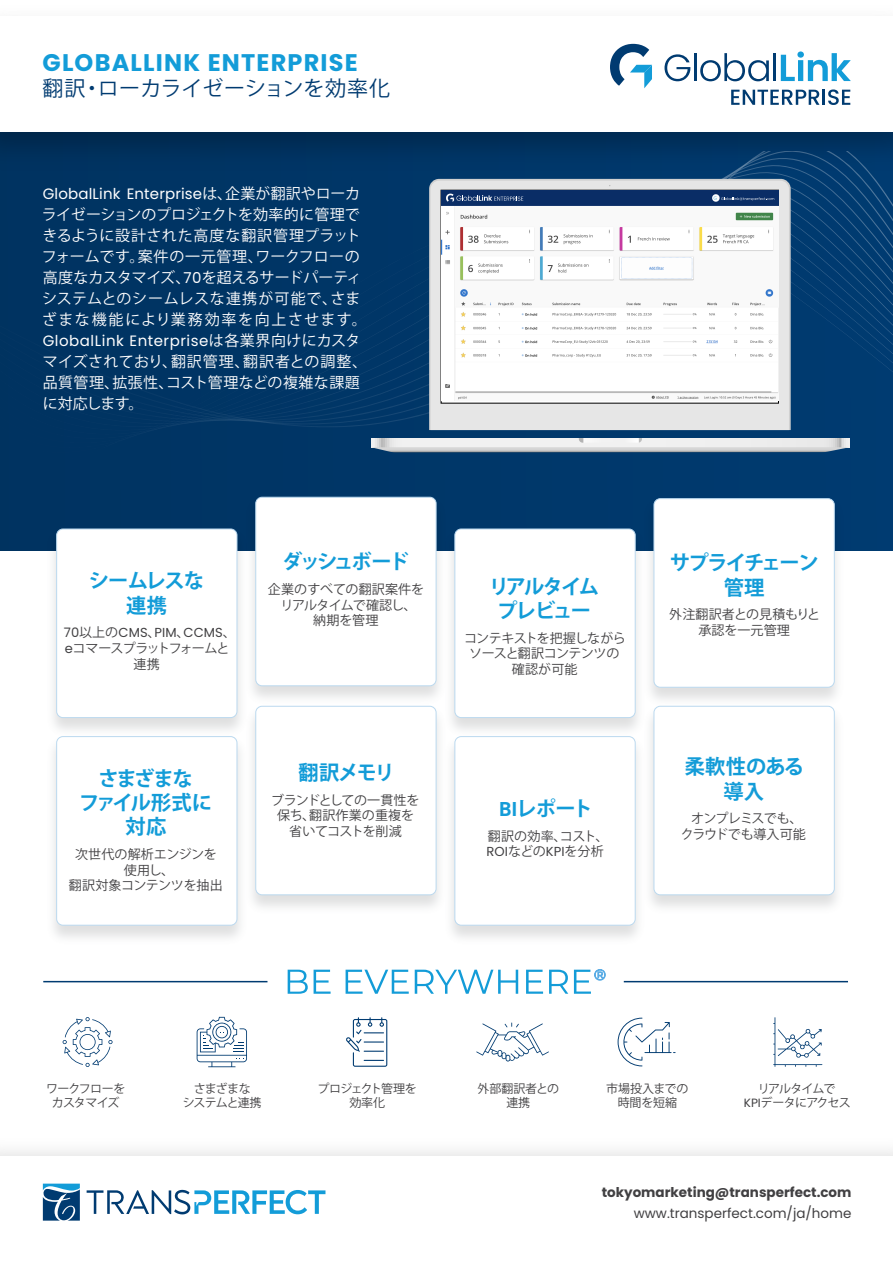
<style>
.page{position:relative;width:893px;height:1263px;background:#fff}
.page>*{position:absolute;margin:0;border:0;box-sizing:border-box;transform-origin:0 0}
.t1{font:700 24px "Poppins";letter-spacing:.05em;color:#139cd8}
.t2{font:21px "Koz Go Pro";letter-spacing:.01em;color:#003b71}
.t3{font:700 20.25px/24.3px "Koz Go Pro";letter-spacing:-.08em;color:#139cd8;text-align:center}
.t4{font:700 20.25px/24.3px "Koz Go Pro";letter-spacing:-.11em;color:#139cd8;text-align:center}
.t5{font:700 20.25px/24.3px "Koz Go Pro";letter-spacing:-.045em;color:#139cd8;text-align:center}
.t6{font:700 20.25px/24.3px "Koz Go Pro";letter-spacing:.005em;color:#139cd8;text-align:center}
.t7{font:700 20.25px "Koz Go Pro";letter-spacing:-.125em;color:#139cd8}
.t8{font:15px/21px "Koz Go Pro";letter-spacing:.02em;color:#fff}
.t9{font:15px "Poppins";letter-spacing:.025em;color:#fff}
.t10{font:700 13.5px "Poppins";color:#414042}
.t11{font:13.5px "Poppins";color:#414042}
.t12{font:13.05px/15.6px "Koz Go Pro";letter-spacing:-.02em;color:#414042;text-align:center}
.t13{font:13.05px "Poppins";letter-spacing:.01em;color:#414042}
.t14{font:13.05px/15.6px "Koz Go Pro";letter-spacing:-.04em;color:#414042;text-align:center}
.t15{font:13.05px/15.6px "Koz Go Pro";letter-spacing:.01em;color:#414042;text-align:center}
.t16{font:13.05px/15.6px "Koz Go Pro";letter-spacing:-.06em;color:#414042;text-align:center}
.t17{font:13.05px/15.6px "Koz Go Pro";letter-spacing:-.07em;color:#414042;text-align:center}
.t18{font:12px/14.4px "Koz Go Pro";letter-spacing:-.055em;color:#414042;text-align:center}
.t19{font:12px/14.4px "Koz Go Pro";letter-spacing:-.005em;color:#414042;text-align:center}
.t20{font:12px/14.4px "Koz Go Pro";letter-spacing:-.085em;color:#414042;text-align:center}
.t21{font:12px/14.4px "Koz Go Pro";letter-spacing:-.08em;color:#414042;text-align:center}
.s1{font-family:"Koz Go Pro"}
.s2{font-family:"Poppins"}
.s3{font-family:"DIN2014"}
</style>
<div class="page">
<div style="left:0;top:131px;width:893px;height:419px;background:#003565"></div>
<img style="left:0;top:131px;width:893px;height:21px">
<svg style="left:288px;top:970px;width:20px;height:24px"></svg>
<svg style="left:314px;top:970px;width:17px;height:24px"></svg>
<svg style="left:346px;top:970px;width:63px;height:24px"></svg>
<svg style="left:415px;top:970px;width:103px;height:24px"></svg>
<svg style="left:526px;top:970px;width:17px;height:24px"></svg>
<svg style="left:549px;top:970px;width:19px;height:24px"></svg>
<svg style="left:574px;top:969px;width:31px;height:25px"></svg>
<hr style="left:624px;top:981px;width:224px;height:1px;background:#003b71">
<hr style="left:43px;top:981px;width:224px;height:1px;background:#003b71">
<svg style="left:0;top:152px;width:893px;height:347px"></svg>
<img style="left:242px;top:492px;width:209px;height:206px">
<div style="left:256px;top:497px;width:180px;height:189px;background:#fff;border-radius:6px"></div>
<div style="left:255px;top:497px;width:181px;height:189px;border:1px solid #bbd9ef;border-radius:6px"></div>
<img style="left:252px;top:705px;width:187px;height:202px">
<div style="left:256px;top:706px;width:180px;height:189px;background:#fff;border-radius:6px"></div>
<div style="left:255px;top:706px;width:181px;height:189px;border:1px solid #bbd9ef;border-radius:6px"></div>
<img style="left:640px;top:493px;width:209px;height:207px">
<div style="left:654px;top:499px;width:180px;height:188px;background:#fff;border-radius:6px"></div>
<div style="left:654px;top:498px;width:181px;height:189px;border:1px solid #bbd9ef;border-radius:6px"></div>
<img style="left:650px;top:705px;width:187px;height:202px">
<div style="left:654px;top:706px;width:180px;height:189px;background:#fff;border-radius:6px"></div>
<div style="left:654px;top:706px;width:181px;height:189px;border:1px solid #bbd9ef;border-radius:6px"></div>
<img style="left:441px;top:524px;width:209px;height:206px">
<div style="left:455px;top:529px;width:180px;height:189px;background:#fff;border-radius:6px"></div>
<div style="left:455px;top:529px;width:180px;height:189px;border:1px solid #bbd9ef;border-radius:6px"></div>
<img style="left:451px;top:736px;width:187px;height:202px">
<div style="left:455px;top:737px;width:180px;height:188px;background:#fff;border-radius:6px"></div>
<div style="left:455px;top:736px;width:180px;height:189px;border:1px solid #bbd9ef;border-radius:6px"></div>
<img style="left:42px;top:524px;width:209px;height:206px">
<div style="left:57px;top:529px;width:180px;height:189px;background:#fff;border-radius:6px"></div>
<div style="left:56px;top:529px;width:181px;height:189px;border:1px solid #bbd9ef;border-radius:6px"></div>
<img style="left:53px;top:736px;width:187px;height:202px">
<div style="left:57px;top:737px;width:180px;height:188px;background:#fff;border-radius:6px"></div>
<div style="left:56px;top:736px;width:181px;height:189px;border:1px solid #bbd9ef;border-radius:6px"></div>
<svg style="left:431px;top:181px;width:358px;height:249px;background:#dfdfdf"></svg>
<svg style="left:371px;top:438px;width:478px;height:14px;background:#dededf"></svg>
<img style="left:441px;top:190px;width:337px;height:211px">
<svg style="left:63px;top:1017px;width:50px;height:50px"></svg>
<svg style="left:197px;top:1017px;width:50px;height:50px"></svg>
<svg style="left:346px;top:1017px;width:41px;height:50px"></svg>
<svg style="left:476px;top:1022px;width:73px;height:39px"></svg>
<svg style="left:618px;top:1018px;width:58px;height:48px"></svg>
<svg style="left:773px;top:1017px;width:49px;height:50px"></svg>
<svg style="left:714px;top:196px;width:60px;height:5px"></svg>
<svg style="left:731px;top:90px;width:88px;height:15px"></svg>
<hr style="left:822px;top:90px;width:3px;height:15px;background:#003b71">
<svg style="left:828px;top:89px;width:22px;height:16px"></svg>
<svg style="left:664px;top:54px;width:26px;height:27px"></svg>
<hr style="left:694px;top:53px;width:3px;height:28px;background:#003b71">
<svg style="left:700px;top:53px;width:69px;height:28px"></svg>
<hr style="left:773px;top:53px;width:2px;height:28px;background:#003b71">
<svg style="left:781px;top:51px;width:70px;height:30px"></svg>
<svg style="left:610px;top:44px;width:42px;height:44px"></svg>
<svg style="left:87px;top:1190px;width:238px;height:24px"></svg>
<svg style="left:43px;top:1183px;width:37px;height:37px"></svg>
<svg style="left:446px;top:194px;width:77px;height:8px"></svg>
<h1 class="t1" style="left:43px;top:48px;width:317px">GLOBALLINK ENTERPRISE</h1>
<h2 class="t2" style="left:43px;top:75px;width:349px">翻訳・ローカライゼーションを効率化</h2>
<p class="t9" style="left:43px;top:185px;width:319px">GlobalLink Enterprise<span class="s1">は、企業が翻訳やローカ</span></p>
<p class="t8" style="left:42px;top:204px;width:326px">ライゼーションのプロジェクトを効率的に管理できるように設計された高度な翻訳管理プラットフォームです。案件の一元管理、ワークフローの高度なカスタマイズ、<span class="s2">70</span>を超えるサードパーティシステムとのシームレスな連携が可能で、さまざまな機能により業務効率を向上させます。</p>
<p class="t9" style="left:43px;top:332px;width:319px">GlobalLink Enterprise<span class="s1">は各業界向けにカスタ</span></p>
<p class="t8" style="left:43px;top:351px;width:326px">マイズされており、翻訳管理、翻訳者との調整、品質管理、拡張性、コスト管理などの複雑な課題に対応します。</p>
<h3 class="t5" style="left:89px;top:570px;width:117px">シームレスな連携</h3>
<p class="t13" style="left:64px;top:625px;width:174px">70<span class="s1">以上の</span>CMS<span class="s1">、</span>PIM<span class="s1">、</span>CCMS<span class="s1">、</span></p>
<p class="t17" style="left:65px;top:641px;width:166px"><span class="s2">e</span>コマースプラットフォームと連携</p>
<h3 class="t3" style="left:79px;top:767px;width:134px">さまざまな<br>ファイル形式に対応</h3>
<p class="t12" style="left:69px;top:847px;width:155px">次世代の解析エンジンを使用し、<br>翻訳対象コンテンツを抽出</p>
<h3 class="t7" style="left:282px;top:549px;width:129px">ダッシュボード</h3>
<p class="t12" style="left:268px;top:582px;width:158px">企業のすべての翻訳案件をリアルタイムで確認し、<br>納期を管理</p>
<h3 class="t3" style="left:298px;top:762px;width:98px">翻訳メモリ</h3>
<p class="t12" style="left:271px;top:792px;width:150px">ブランドとしての一貫性を保ち、翻訳作業の重複を省いてコストを削減</p>
<h3 class="t4" style="left:489px;top:575px;width:112px">リアルタイムプレビュー</h3>
<p class="t14" style="left:464px;top:630px;width:163px">コンテキストを把握しながらソースと翻訳コンテンツの確認が可能</p>
<h3 class="t3" style="left:499px;top:798px;width:95px"><span class="s3">BI</span>レポート</h3>
<p class="t15" style="left:488px;top:828px;width:122px">翻訳の効率、コスト、</p>
<p class="t13" style="left:486px;top:844px;width:119px">ROI<span class="s1">などの</span>KPI<span class="s1">を分析</span></p>
<h3 class="t3" style="left:670px;top:552px;width:150px">サプライチェーン管理</h3>
<p class="t15" style="left:669px;top:607px;width:152px">外注翻訳者との見積もりと承認を一元管理</p>
<h3 class="t6" style="left:685px;top:756px;width:121px">柔軟性のある導入</h3>
<p class="t16" style="left:681px;top:811px;width:126px">オンプレミスでも、クラウドでも導入可能</p>
<p class="t18" style="left:46px;top:1082px;width:81px">ワークフローをカスタマイズ</p>
<p class="t21" style="left:183px;top:1082px;width:80px">さまざまな<br>システムと連携</p>
<p class="t18" style="left:317px;top:1082px;width:101px">プロジェクト管理を効率化</p>
<p class="t19" style="left:477px;top:1082px;width:83px">外部翻訳者との連携</p>
<p class="t19" style="left:606px;top:1082px;width:84px">市場投入までの時間を短縮</p>
<p class="t20" style="left:744px;top:1082px;width:108px">リアルタイムで<br><span class="s2">KPI</span>データにアクセス</p>
<p class="t10" style="left:602px;top:1184px;width:251px">tokyomarketing@transperfect.com</p>
<p class="t11" style="left:634px;top:1205px;width:219px">www.transperfect.com/ja/home</p>
</div>
